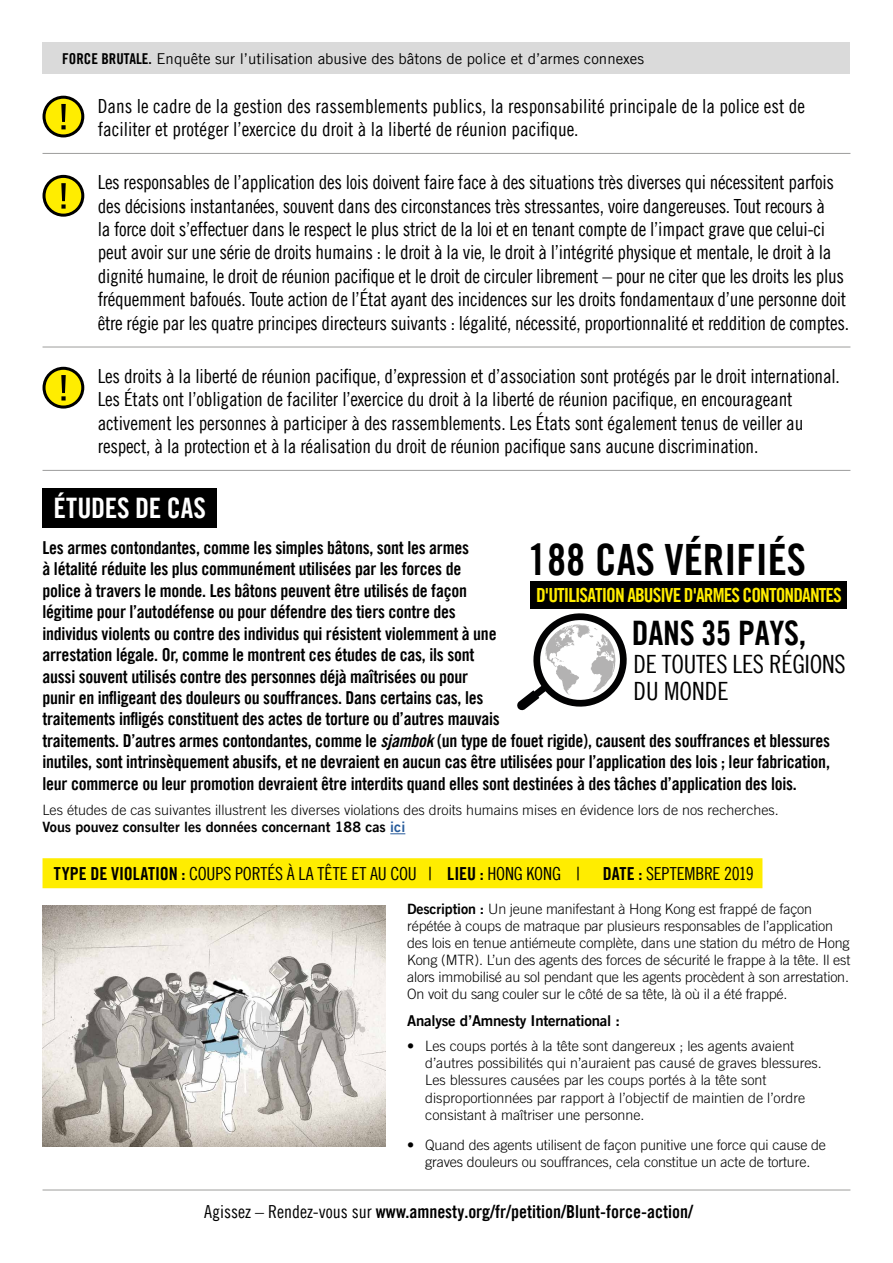
<style>
.page{position:relative;width:893px;height:1263px;background:#fff}
.page>*{position:absolute;margin:0;border:0;box-sizing:border-box;transform-origin:0 0}
.t1{font:43.2px "Amnesty Trade Gothic Bd Cn 20";color:#000}
.t2{font:33.75px "Amnesty Trade Gothic Bd Cn 20";letter-spacing:-.01em;color:#000}
.t3{font:28.2px "Amnesty Trade Gothic Bd Cn 20";letter-spacing:-.005em;color:#fff}
.t4{font:25.2px/27.3px "Amnesty Trade Gothic Cn 18";letter-spacing:-.01em;color:#000}
.t5{font:19.5px/23.4px "Amnesty Trade Gothic Cn 18";letter-spacing:-.015em;color:#000}
.t6{font:19.5px "Amnesty Trade Gothic Bd Cn 20";letter-spacing:-.045em;color:#ffed00}
.t7{font:18px "Amnesty Trade Gothic Cn 18";letter-spacing:-.01em;color:#000}
.t8{font:18px "Amnesty Trade Gothic Bd Cn 20";color:#000}
.t9{font:17.85px/21.5px "Amnesty Trade Gothic Bd Cn 20";letter-spacing:-.015em;color:#000}
.t10{font:15px "Amnesty Trade Gothic";color:#000}
.t11{font:15px "Amnesty Trade Gothic Bd 2";letter-spacing:-.015em;color:#000}
.t12{font:300 14.25px/17.1px "Amnesty Trade Gothic";letter-spacing:-.01em;color:#000}
.t13{font:14.25px "Amnesty Trade Gothic Bd 2";color:#000}
.s1{font-family:"Amnesty Trade Gothic Bd Cn 20"}
.s2{font-family:"Amnesty Trade Gothic Bd Cn 20 Ob"}
.s3{color:#275b9b}
.s4{font-family:"Amnesty Trade Gothic Bd 2";font-weight:400}
.s5{font-family:"Amnesty Trade Gothic Cn 18"}
</style>
<div class="page">
<svg style="left:390px;top:833px;width:15px;height:1px"></svg>
<div style="left:43px;top:858px;width:719px;height:30px;background:#ffed00"></div>
<hr style="left:43px;top:1189px;width:807px;height:1px;background:#9d9d9c">
<hr style="left:43px;top:153px;width:807px;height:1px;background:#9d9d9c">
<hr style="left:43px;top:347px;width:807px;height:1px;background:#9d9d9c">
<hr style="left:43px;top:470px;width:807px;height:1px;background:#9d9d9c">
<svg style="left:43px;top:96px;width:41px;height:41px"></svg>
<svg style="left:43px;top:175px;width:41px;height:42px"></svg>
<svg style="left:43px;top:367px;width:41px;height:42px"></svg>
<div style="left:43px;top:43px;width:807px;height:31px;background:#dadada"></div>
<div style="left:43px;top:488px;width:174px;height:40px;background:#000"></div>
<img style="left:43px;top:906px;width:343px;height:240px">
<div style="left:531px;top:581px;width:316px;height:28px;background:#000"></div>
<svg style="left:517px;top:602px;width:110px;height:109px"></svg>
<p class="t10" style="left:62px;top:49px;width:583px"><span class="s1">FORCE BRUTALE.</span> Enquête sur l’utilisation abusive des bâtons de police et d’armes connexes</p>
<p class="t5" style="left:98px;top:94px;width:709px">Dans le cadre de la gestion des rassemblements publics, la responsabilité principale de la police est de faciliter et protéger l’exercice du droit à la liberté de réunion pacifique.</p>
<p class="t5" style="left:98px;top:170px;width:753px">Les responsables de l’application des lois doivent faire face à des situations très diverses qui nécessitent parfois des décisions instantanées, souvent dans des circonstances très stressantes, voire dangereuses. Tout recours à<br>la force doit s’effectuer dans le respect le plus strict de la loi et en tenant compte de l’impact grave que celui-ci peut avoir sur une série de droits humains : le droit à la vie, le droit à l’intégrité physique et mentale, le droit à la dignité humaine, le droit de réunion pacifique et le droit de circuler librement – pour ne citer que les droits les plus fréquemment bafoués. Toute action de l’État ayant des incidences sur les droits fondamentaux d’une personne doit être régie par les quatre principes directeurs suivants : légalité, nécessité, proportionnalité et reddition de comptes.</p>
<p class="t5" style="left:98px;top:364px;width:744px">Les droits à la liberté de réunion pacifique, d’expression et d’association sont protégés par le droit international.<br>Les États ont l’obligation de faciliter l’exercice du droit à la liberté de réunion pacifique, en encourageant activement les personnes à participer à des rassemblements. Les États sont également tenus de veiller au respect, à la protection et à la réalisation du droit de réunion pacifique sans aucune discrimination.</p>
<h3 class="t3" style="left:53px;top:491px;width:154px">ÉTUDES DE CAS</h3>
<h1 class="t1" style="left:528px;top:533px;width:280px">188 CAS VÉRIFIÉS</h1>
<p class="t9" style="left:43px;top:537px;width:789px">Les armes contondantes, comme les simples bâtons, sont les armes<br>à létalité réduite les plus communément utilisées par les forces de<br>police à travers le monde. Les bâtons peuvent être utilisés de façon<br>légitime pour l’autodéfense ou pour défendre des tiers contre des<br>individus violents ou contre des individus qui résistent violemment à une<br>arrestation légale. Or, comme le montrent ces études de cas, ils sont<br>aussi souvent utilisés contre des personnes déjà maîtrisées ou pour<br>punir en infligeant des douleurs ou souffrances. Dans certains cas, les<br>traitements infligés constituent des actes de torture ou d’autres mauvais<br>traitements. D’autres armes contondantes, comme le <span class="s2">sjambok</span> (un type de fouet rigide), causent des souffrances et blessures inutiles, sont intrinsèquement abusifs, et ne devraient en aucun cas être utilisées pour l’application des lois ; leur fabrication, leur commerce ou leur promotion devraient être interdits quand elles sont destinées à des tâches d’application des lois.</p>
<p class="t12" style="left:43px;top:801px;width:738px">Les études de cas suivantes illustrent les diverses violations des droits humains mises en évidence lors de nos recherches.</p>
<p class="t13" style="left:43px;top:818px;width:364px">Vous pouvez consulter les données concernant 188 cas <span class="s3">ici</span></p>
<p class="t7" style="left:54px;top:862px;width:528px"><span class="s1">TYPE DE VIOLATION :</span> COUPS PORTÉS À LA TÊTE ET AU COU | <span class="s1">LIEU :</span> HONG KONG |</p>
<p class="t7" style="left:603px;top:862px;width:152px"><span class="s1">DATE :</span> SEPTEMBRE 2019</p>
<p class="t12" style="left:407px;top:900px;width:445px"><span class="s4">Description :</span> Un jeune manifestant à Hong Kong est frappé de façon répétée à coups de matraque par plusieurs responsables de l’application des lois en tenue antiémeute complète, dans une station du métro de Hong Kong (MTR). L’un des agents des forces de sécurité le frappe à la tête. Il est alors immobilisé au sol pendant que les agents procèdent à son arrestation.<br>On voit du sang couler sur le côté de sa tête, là où il a été frappé.</p>
<p class="t11" style="left:407px;top:1011px;width:214px">Analyse d’Amnesty International :</p>
<p class="t12" style="left:425px;top:1037px;width:398px;text-indent:-18px">• Les coups portés à la tête sont dangereux ; les agents avaient d’autres possibilités qui n’auraient pas causé de graves blessures.<br>Les blessures causées par les coups portés à la tête sont disproportionnées par rapport à l’objectif de maintien de l’ordre consistant à maîtriser une personne.</p>
<p class="t12" style="left:407px;top:1136px;width:420px;text-align:center">• Quand des agents utilisent de façon punitive une force qui cause de graves douleurs ou souffrances, cela constitue un acte de torture.</p>
<p class="t8" style="left:204px;top:1200px;width:491px"><span class="s5">Agissez – Rendez-vous sur</span> www.amnesty.org/fr/petition/Blunt-force-action/</p>
<p class="t6" style="left:536px;top:583px;width:307px">D'UTILISATION ABUSIVE D'ARMES CONTONDANTES</p>
<h2 class="t2" style="left:632px;top:613px;width:176px">DANS 35 PAYS,</h2>
<p class="t4" style="left:633px;top:650px;width:214px">DE TOUTES LES RÉGIONS<br>DU MONDE</p>
</div>
